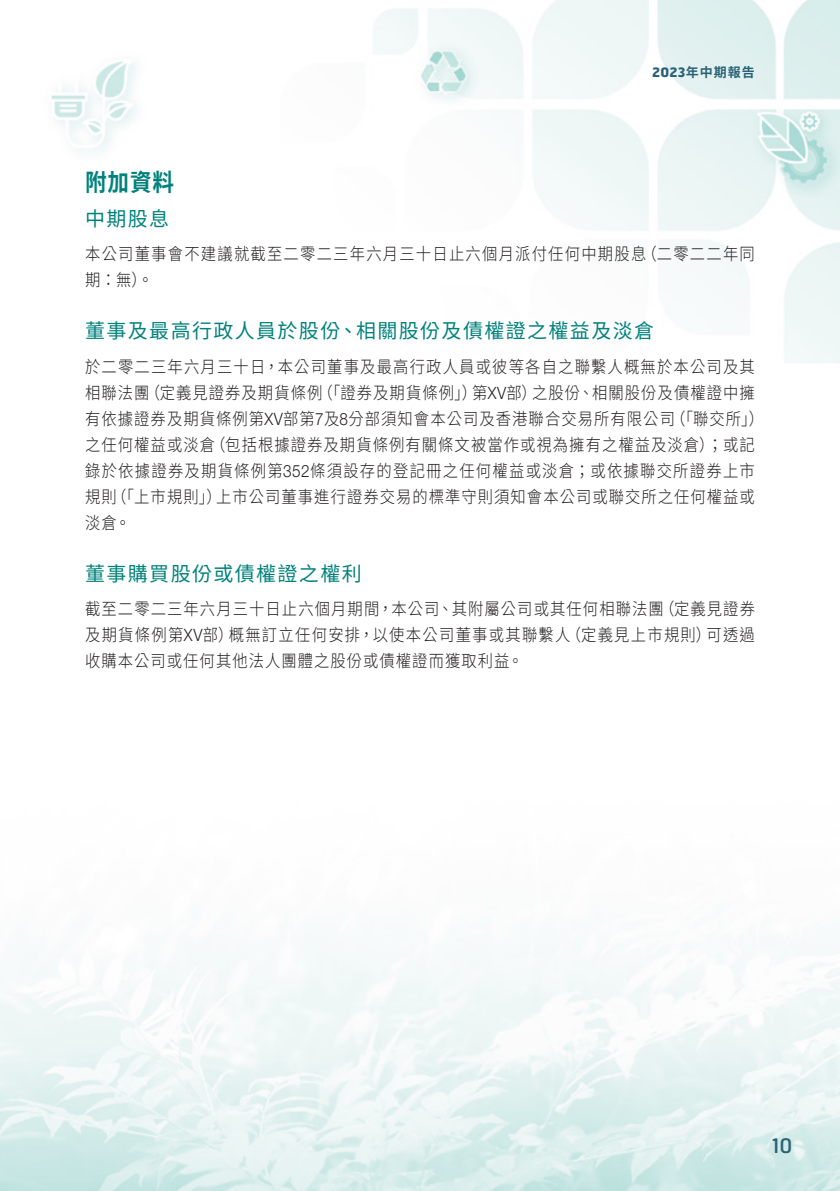
<style>
.page{position:relative;width:840px;height:1191px;background:#fff}
.page>*{position:absolute;margin:0;border:0;box-sizing:border-box;transform-origin:0 0}
.Heading_1{font:700 24px "Source Han Sans TC";color:#00827c;scale:.9 1}
.Heading_2{font:20px "Source Han Sans TC";letter-spacing:.07em;color:#00827c}
.t1{font:20px "Hermes";color:#2b6376}
.Body_Text{font:300 17px/26px "Source Han Sans TC";letter-spacing:.07em;color:#231f20;scale:.9 1}
.t2{font:700 13px "Source Han Sans TC";letter-spacing:.075em;color:#2b6376}
.s1{font-family:"Hermes"}
.s2{font-family:"Helvetica Neue LT Std"}
</style>
<div class="page">
<img style="left:0;top:0;width:839px;height:1191px">
<p class="Heading_1" style="left:85px;top:169px;width:100px">附加資料</p>
<p class="Heading_2" style="left:85px;top:207px;width:86px">中期股息</p>
<p class="t2" style="left:651px;top:65px;width:104px"><span class="s1">2023</span>年中期報告</p>
<p class="Body_Text" style="left:641px;top:241px;width:127px">（二零二二年同</p>
<p class="Body_Text" style="left:85px;top:241px;width:624px">本公司董事會不建議就截至二零二三年六月三十日止六個月派付任何中期股息期：無。(</p>
<p class="Heading_2" style="left:85px;top:320px;width:570px">董事及最高行政人員於股份、相關股份及債權證之權益及淡倉</p>
<p class="Body_Text" style="left:85px;top:354px;width:745px;text-align:right">於二零二三年六月三十日，本公司董事及最高行政人員或彼等各自之聯繫人概無於本公司及其之股份、相關股份及債權證中擁</p>
<p class="Body_Text" style="left:145px;top:380px;width:199px">（定義見證券及期貨條例</p>
<p class="Body_Text" style="left:317px;top:380px;width:179px">（「證券及期貨條例」）</p>
<p class="Body_Text" style="left:472px;top:380px;width:73px">第<span class="s2">XV</span>部）</p>
<p class="Body_Text" style="left:85px;top:380px;width:73px">相聯法團</p>
<p class="Body_Text" style="left:669px;top:406px;width:106px">（「聯交所 (「</p>
<p class="Body_Text" style="left:210px;top:406px;width:606px;text-indent:-125px">有依據證券及期貨條例第<span class="s2">XV</span>部第及<span class="s2">7 8</span>分部須知會本公司及香港聯合交易所有限公司<br>（包括根據證券及期貨條例有關條文被當作或視為擁有之權益及淡倉）；或記</p>
<p class="Body_Text" style="left:85px;top:432px;width:146px">之任何權益或淡倉</p>
<p class="Body_Text" style="left:85px;top:458px;width:745px">錄於依據證券及期貨條例第<span class="s2">352</span>條須設存的登記冊之任何權益或淡倉；或依據聯交所證券上市</p>
<p class="Body_Text" style="left:216px;top:484px;width:599px">上市公司董事進行證券交易的標準守則須知會本公司或聯交所之任何權益或</p>
<p class="Body_Text" style="left:111px;top:484px;width:124px">（「上市規則」）</p>
<p class="Body_Text" style="left:85px;top:484px;width:52px">規則淡倉。</p>
<p class="Heading_2" style="left:85px;top:562px;width:278px">董事購買股份或債權證之權利</p>
<p class="Body_Text" style="left:658px;top:596px;width:108px">（定義見證券</p>
<p class="Body_Text" style="left:85px;top:596px;width:644px">截至二零二三年六月三十日止六個月期間，本公司、其附屬公司或其任何相聯法團</p>
<p class="Body_Text" style="left:85px;top:622px;width:488px">及期貨條例第<span class="s2">XV</span>部）<br>收購本公司或任何其他法人團體之股份或債權證而獲取利益。</p>
<p class="Body_Text" style="left:565px;top:622px;width:163px">（定義見上市規則）</p>
<p class="Body_Text" style="left:229px;top:622px;width:381px">概無訂立任何安排，以使本公司董事或其聯繫人</p>
<p class="Body_Text" style="left:706px;top:622px;width:55px">可透過</p>
<p class="t1" style="left:771px;top:1133px;width:22px">10</p>
</div>
